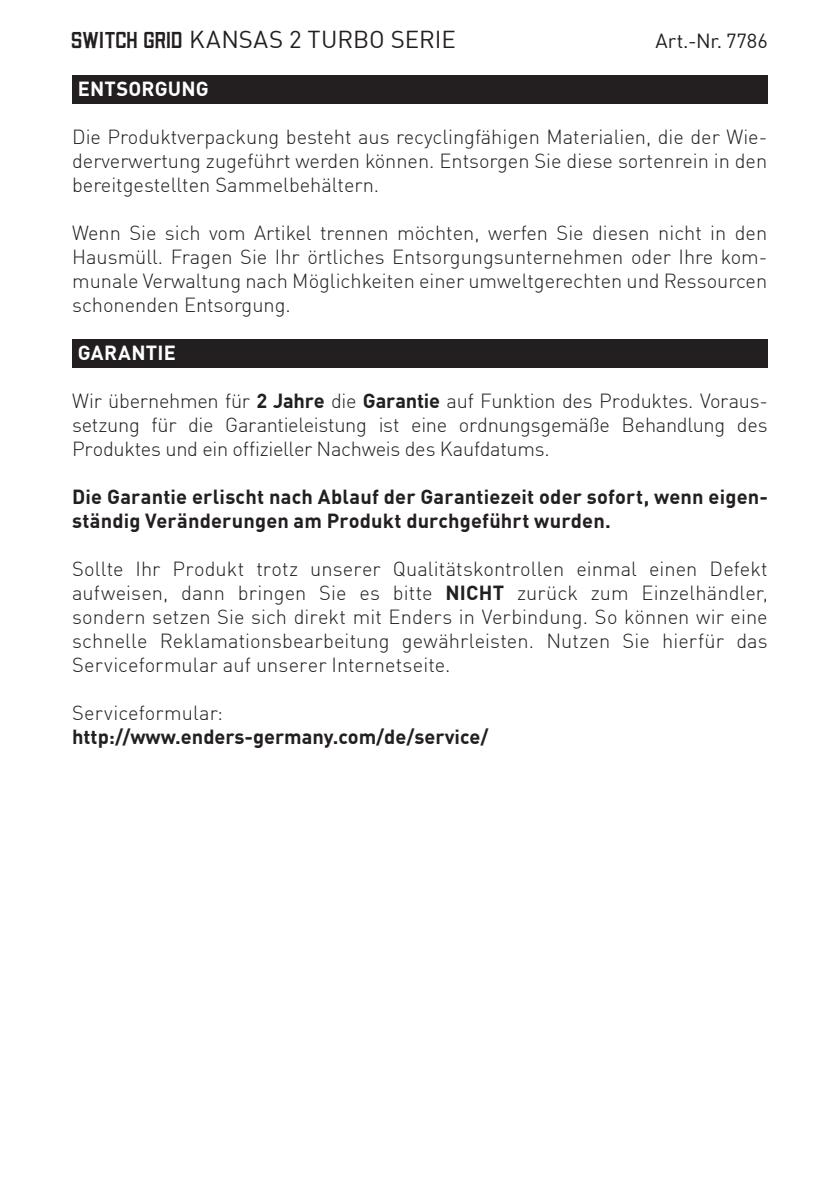
<style>
.page{position:relative;width:840px;height:1191px;background:#fff}
.page>*{position:absolute;margin:0;border:0;box-sizing:border-box;transform-origin:0 0}
.t1{font:24px "DIN Offc";color:#231f20}
.t2{font:300 20px/24px "DIN Offc";color:#231f20;text-align:justify}
.t3{font:700 20px/24px "DIN Offc";letter-spacing:.005em;color:#231f20}
.t4{font:700 20px "DIN Offc";letter-spacing:.01em;color:#fff}
.t5{font:20px "DIN Offc";color:#231f20}
.s1{font-family:"Draught Serif";font-size:30px}
.s2{font-weight:700}
</style>
<div class="page">
<div style="left:72px;top:75px;width:695px;height:28px;background:#231f20"></div>
<div style="left:72px;top:339px;width:695px;height:28px;background:#231f20"></div>
<p class="t1" style="left:72px;top:23px;width:385px"><span class="s1">SWITCH GRID</span> KANSAS 2 TURBO SERIE</p>
<p class="t5" style="left:655px;top:27px;width:114px">Art.-Nr. 7786</p>
<p class="t4" style="left:78px;top:75px;width:132px">ENTSORGUNG</p>
<p class="t2" style="left:72px;top:124px;width:696px">Die Produktverpackung besteht aus recyclingfähigen Materialien, die der Wie&shy;derverwertung zugeführt werden können. Entsorgen Sie diese sortenrein in den bereitgestellten Sammelbehältern.</p>
<p class="t2" style="left:72px;top:220px;width:696px">Wenn Sie sich vom Artikel trennen möchten, werfen Sie diesen nicht in den Hausmüll. Fragen Sie Ihr örtliches Entsorgungsunternehmen oder Ihre kom&shy;munale Verwaltung nach Möglichkeiten einer umweltgerechten und Ressourcen schonenden Entsorgung.</p>
<p class="t4" style="left:78px;top:339px;width:99px">GARANTIE</p>
<p class="t2" style="left:72px;top:388px;width:697px">Wir übernehmen für <span class="s2">2 Jahre</span> die <span class="s2">Garantie</span> auf Funktion des Produktes. Voraus&shy;setzung für die Garantieleistung ist eine ordnungsgemäße Behandlung des Produktes und ein offizieller Nachweis des Kaufdatums.</p>
<p class="t3" style="left:72px;top:484px;width:697px">Die Garantie erlischt nach Ablauf der Garantiezeit oder sofort, wenn eigen&shy;ständig Veränderungen am Produkt durchgeführt wurden.</p>
<p class="t2" style="left:72px;top:556px;width:697px">Sollte Ihr Produkt trotz unserer Qualitätskontrollen einmal einen Defekt aufweisen, dann bringen Sie es bitte <span class="s2">NICHT</span> zurück zum Einzelhändler, sondern setzen Sie sich direkt mit Enders in Verbindung. So können wir eine schnelle Reklamationsbearbeitung gewährleisten. Nutzen Sie hierfür das Serviceformular auf unserer Internetseite.</p>
<p class="t2" style="left:72px;top:700px;width:152px">Serviceformular:</p>
<p class="t3" style="left:72px;top:724px;width:417px">http://www.enders-germany.com/de/service/</p>
</div>
